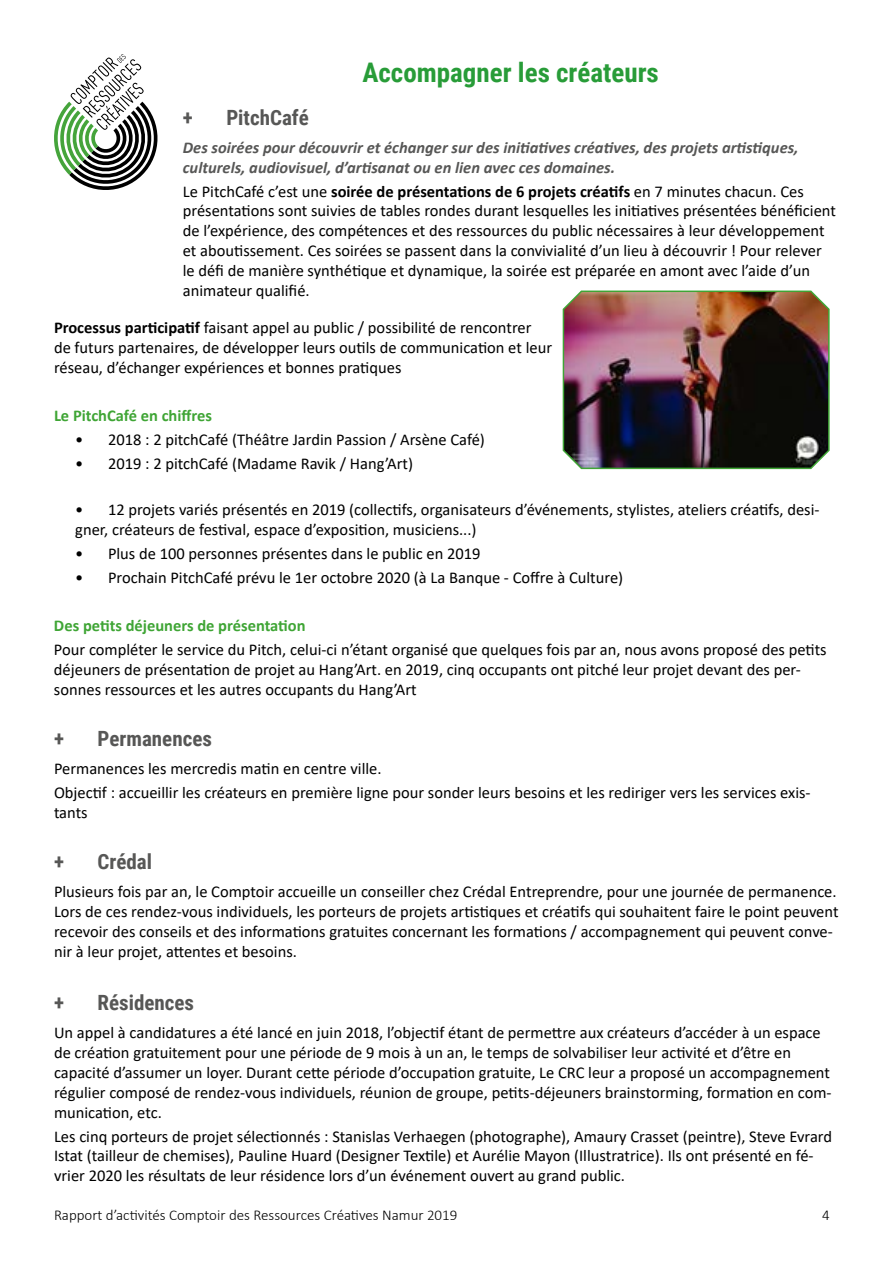
<style>
.page{position:relative;width:893px;height:1263px;background:#fff}
.page>*{position:absolute;margin:0;border:0;box-sizing:border-box;transform-origin:0 0}
.t1{font:700 27px "Roboto Condensed";color:#289c38}
.t2{font:700 21px "Roboto Condensed";color:#575756}
.t3{font:16.5px/19.8px "Calibri";color:#000}
.t4{font:italic 700 16.5px/19.8px "Calibri";color:#575756}
.t5{font:700 16.5px "Calibri";color:#3fa535}
.t6{font:300 15px "Calibri";color:#000}
.s1{font-weight:700}
</style>
<div class="page">
<svg style="left:54px;top:54px;width:103px;height:136px"></svg>
<img style="left:562px;top:290px;width:268px;height:180px">
<h1 class="t1" style="left:362px;top:54px;width:298px">Accompagner les créateurs</h1>
<p class="t2" style="left:183px;top:102px;width:11px">+</p>
<p class="t2" style="left:226px;top:102px;width:84px">PitchCafé</p>
<p class="t4" style="left:183px;top:137px;width:617px">Des soirées pour découvrir et échanger sur des initiatives créatives, des projets artistiques, culturels, audiovisuel, d’artisanat ou en lien avec ces domaines.</p>
<p class="t3" style="left:183px;top:181px;width:655px">Le PitchCafé c’est une <span class="s1">soirée de présentations de 6 projets créatifs</span> en 7 minutes chacun. Ces présentations sont suivies de tables rondes durant lesquelles les initiatives présentées bénéficient de l’expérience, des compétences et des ressources du public nécessaires à leur développement et aboutissement. Ces soirées se passent dans la convivialité d’un lieu à découvrir ! Pour relever le défi de manière synthétique et dynamique, la soirée est préparée en amont avec l’aide d’un animateur qualifié.</p>
<p class="t3" style="left:54px;top:318px;width:500px"><span class="s1">Processus participatif</span> faisant appel au public / possibilité de rencontrer de futurs partenaires, de développer leurs outils de communication et leur réseau, d’échanger expériences et bonnes pratiques</p>
<p class="t5" style="left:54px;top:404px;width:160px">Le PitchCafé en chiffres</p>
<p class="t3" style="left:75px;top:429px;width:411px">• 2018 : 2 pitchCafé (Théâtre Jardin Passion / Arsène Café)</p>
<p class="t3" style="left:75px;top:453px;width:339px">• 2019 : 2 pitchCafé (Madame Ravik / Hang’Art)</p>
<p class="t3" style="left:75px;top:499px;width:746px">• 12 projets variés présentés en 2019 (collectifs, organisateurs d’événements, stylistes, ateliers créatifs, desi&shy;gner, créateurs de festival, espace d’exposition, musiciens...)</p>
<p class="t3" style="left:75px;top:543px;width:407px">• Plus de 100 personnes présentes dans le public en 2019</p>
<p class="t3" style="left:75px;top:567px;width:549px">• Prochain PitchCafé prévu le 1er octobre 2020 (à La Banque - Coffre à Culture)</p>
<p class="t5" style="left:54px;top:614px;width:253px">Des petits déjeuners de présentation</p>
<p class="t3" style="left:54px;top:639px;width:774px">Pour compléter le service du Pitch, celui-ci n’étant organisé que quelques fois par an, nous avons proposé des petits déjeuners de présentation de projet au Hang’Art. en 2019, cinq occupants ont pitché leur projet devant des per&shy;sonnes ressources et les autres occupants du Hang’Art</p>
<p class="t2" style="left:54px;top:723px;width:11px">+</p>
<p class="t2" style="left:97px;top:723px;width:116px">Permanences</p>
<p class="t3" style="left:54px;top:756px;width:758px;line-height:24px">Permanences les mercredis matin en centre ville.<br>Objectif : accueillir les créateurs en première ligne pour sonder leurs besoins et les rediriger vers les services exis-</p>
<p class="t3" style="left:54px;top:802px;width:35px">tants</p>
<p class="t2" style="left:54px;top:847px;width:11px">+</p>
<p class="t2" style="left:97px;top:847px;width:56px">Crédal</p>
<p class="t3" style="left:54px;top:881px;width:786px">Plusieurs fois par an, le Comptoir accueille un conseiller chez Crédal Entreprendre, pour une journée de permanence.<br>Lors de ces rendez-vous individuels, les porteurs de projets artistiques et créatifs qui souhaitent faire le point peuvent recevoir des conseils et des informations gratuites concernant les formations / accompagnement qui peuvent conve&shy;nir à leur projet, attentes et besoins.</p>
<p class="t2" style="left:54px;top:988px;width:11px">+</p>
<p class="t2" style="left:97px;top:988px;width:98px">Résidences</p>
<p class="t3" style="left:54px;top:1022px;width:779px">Un appel à candidatures a été lancé en juin 2018, l’objectif étant de permettre aux créateurs d’accéder à un espace de création gratuitement pour une période de 9 mois à un an, le temps de solvabiliser leur activité et d’être en capacité d’assumer un loyer. Durant cette période d’occupation gratuite, Le CRC leur a proposé un accompagnement régulier composé de rendez-vous individuels, réunion de groupe, petits-déjeuners brainstorming, formation en com&shy;munication, etc.</p>
<p class="t3" style="left:54px;top:1126px;width:780px">Les cinq porteurs de projet sélectionnés : Stanislas Verhaegen (photographe), Amaury Crasset (peintre), Steve Evrard<br>Istat (tailleur de chemises), Pauline Huard (Designer Textile) et Aurélie Mayon (Illustratrice). Ils ont présenté en fé&shy;vrier 2020 les résultats de leur résidence lors d’un événement ouvert au grand public.</p>
<p class="t6" style="left:54px;top:1206px;width:405px">Rapport d’activités Comptoir des Ressources Créatives Namur 2019</p>
<p class="t6" style="left:822px;top:1206px;width:9px">4</p>
</div>
